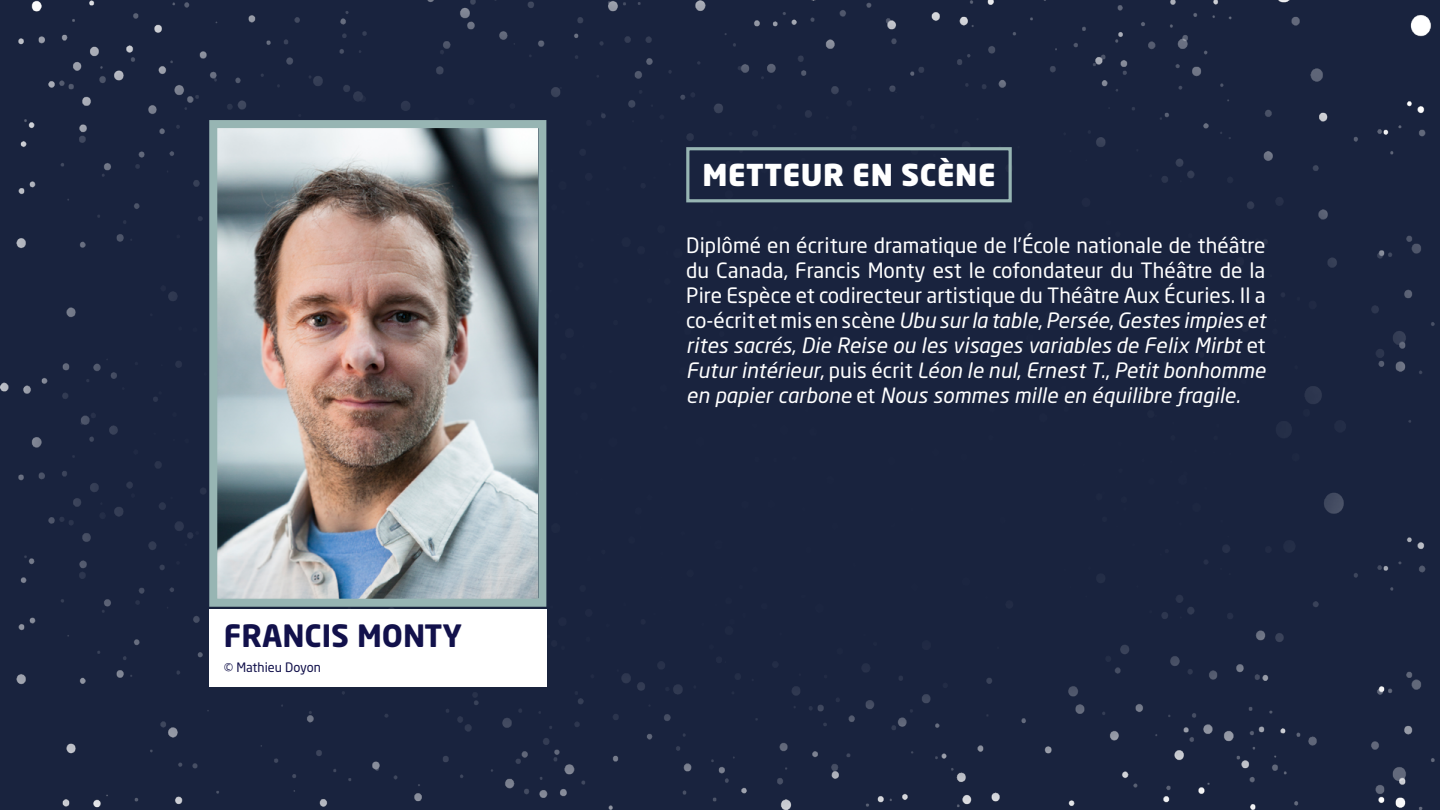
<style>
.page{position:relative;width:1440px;height:810px;background:#19233e}
.page>*{position:absolute;margin:0;border:0;box-sizing:border-box;transform-origin:0 0}
.t1{font:700 30.45px "Neo Sans Std";color:#12114b}
.t2{font:900 29.85px "Neo Sans Std";letter-spacing:.02em;color:#fff}
.t3{font:20.85px/25px "Neo Sans Std";letter-spacing:.005em;color:#fff;text-align:justify}
.t4{font:12.83px "Neo Sans Std";color:#12114b}
.s1{font-style:italic}
</style>
<div class="page">
<div style="left:686px;top:147px;width:326px;height:55px;border:3px solid #97b5b3"></div>
<img style="left:218px;top:129px;width:319px;height:469px">
<div style="left:209px;top:120px;width:337px;height:487px;border:8px solid #97b5b3"></div>
<div style="left:209px;top:609px;width:337px;height:77px;background:#fff"></div>
<h1 class="t1" style="left:224px;top:616px;width:240px">FRANCIS MONTY</h1>
<p class="t4" style="left:224px;top:659px;width:99px">© Mathieu Doyon</p>
<h2 class="t2" style="left:702px;top:156px;width:295px">METTEUR EN SCÈNE</h2>
<p class="t3" style="left:686px;top:232px;width:581px">Diplômé en écriture dramatique de l'École nationale de théâtre du Canada, Francis Monty est le cofondateur du Théâtre de la Pire Espèce et codirecteur artistique du Théâtre Aux Écuries. Il a co-écrit et mis en scène <span class="s1">Ubu sur la table</span>, <span class="s1">Persée</span>, <span class="s1">Gestes impies et rites sacrés</span>, <span class="s1">Die Reise ou les visages variables de Felix Mirbt</span> et <span class="s1">Futur intérieur</span>, puis écrit <span class="s1">Léon le nul</span>, <span class="s1">Ernest T.</span>, <span class="s1">Petit bonhomme en papier carbone</span> et <span class="s1">Nous sommes mille en équilibre fragile.</span></p>
</div>
